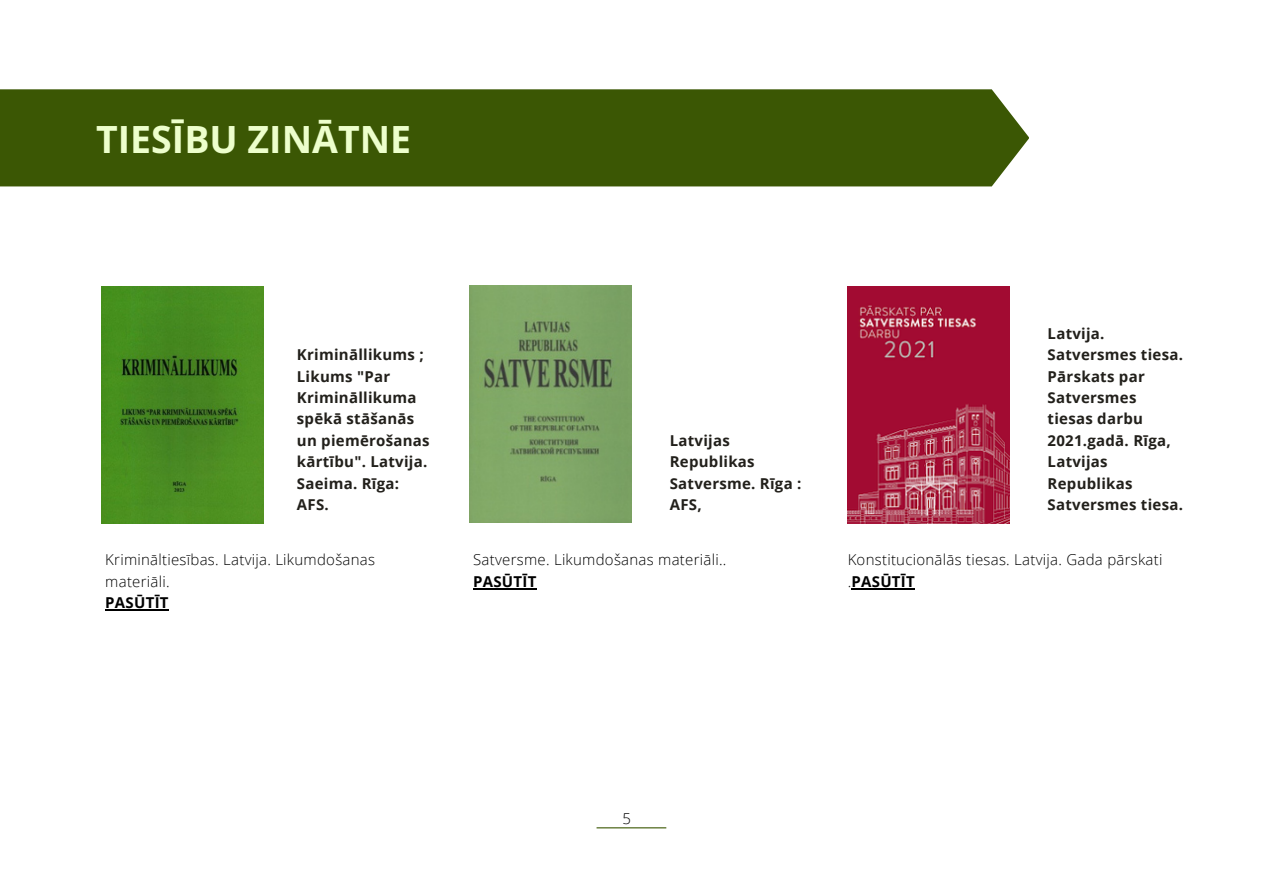
<style>
.page{position:relative;width:1263px;height:894px;background:#fff}
.page>*{position:absolute;margin:0;border:0;box-sizing:border-box;transform-origin:0 0}
.t1{font:700 37.5px "Open Sans";color:#edffcc}
.t2{font:700 15px/21.3px "Open Sans";letter-spacing:.02em;color:#22201b}
.t3{font:300 15px/21.3px "Open Sans";letter-spacing:.02em;color:#000}
.t4{font:700 15px "Open Sans";letter-spacing:.02em;color:#000}
.s1{font-weight:700}
</style>
<div class="page">
<div style="left:0;top:89px;width:1029px;height:97px;background:#3b5704"></div>
<img style="left:469px;top:285px;width:163px;height:237px">
<hr style="left:473px;top:587px;width:64px;height:2px;background:#000">
<hr style="left:597px;top:827px;width:69px;height:1px;background:#3b5704">
<img style="left:101px;top:286px;width:163px;height:237px">
<hr style="left:105px;top:609px;width:64px;height:1px;background:#000">
<img style="left:847px;top:286px;width:163px;height:237px">
<hr style="left:851px;top:587px;width:64px;height:2px;background:#000">
<p class="t1" style="left:96px;top:112px;width:317px">TIESĪBU ZINĀTNE</p>
<p class="t2" style="left:297px;top:344px;width:134px">Krimināllikums ;<br>Likums "Par<br>Krimināllikuma spēkā stāšanās un piemērošanas kārtību". Latvija.<br>Saeima. Rīga:<br>AFS.</p>
<p class="t3" style="left:105px;top:548px;width:271px">Krimināltiesības. Latvija. Likumdošanas materiāli.</p>
<p class="t4" style="left:105px;top:592px;width:65px">PASŪTĪT</p>
<p class="t2" style="left:670px;top:429px;width:133px">Latvijas<br>Republikas<br>Satversme. Rīga :<br>AFS,</p>
<p class="t3" style="left:473px;top:548px;width:255px">Satversme. Likumdošanas materiāli..</p>
<p class="t4" style="left:473px;top:570px;width:65px">PASŪTĪT</p>
<p class="t2" style="left:1048px;top:322px;width:137px">Latvija.<br>Satversmes tiesa.<br>Pārskats par<br>Satversmes tiesas darbu<br>2021.gadā. Rīga,<br>Latvijas<br>Republikas<br>Satversmes tiesa.</p>
<p class="t3" style="left:848px;top:548px;width:316px">Konstitucionālās tiesas. Latvija. Gada pārskati .<span class="s1">PASŪTĪT</span></p>
<p class="t3" style="left:623px;top:807px;width:10px">5</p>
</div>
